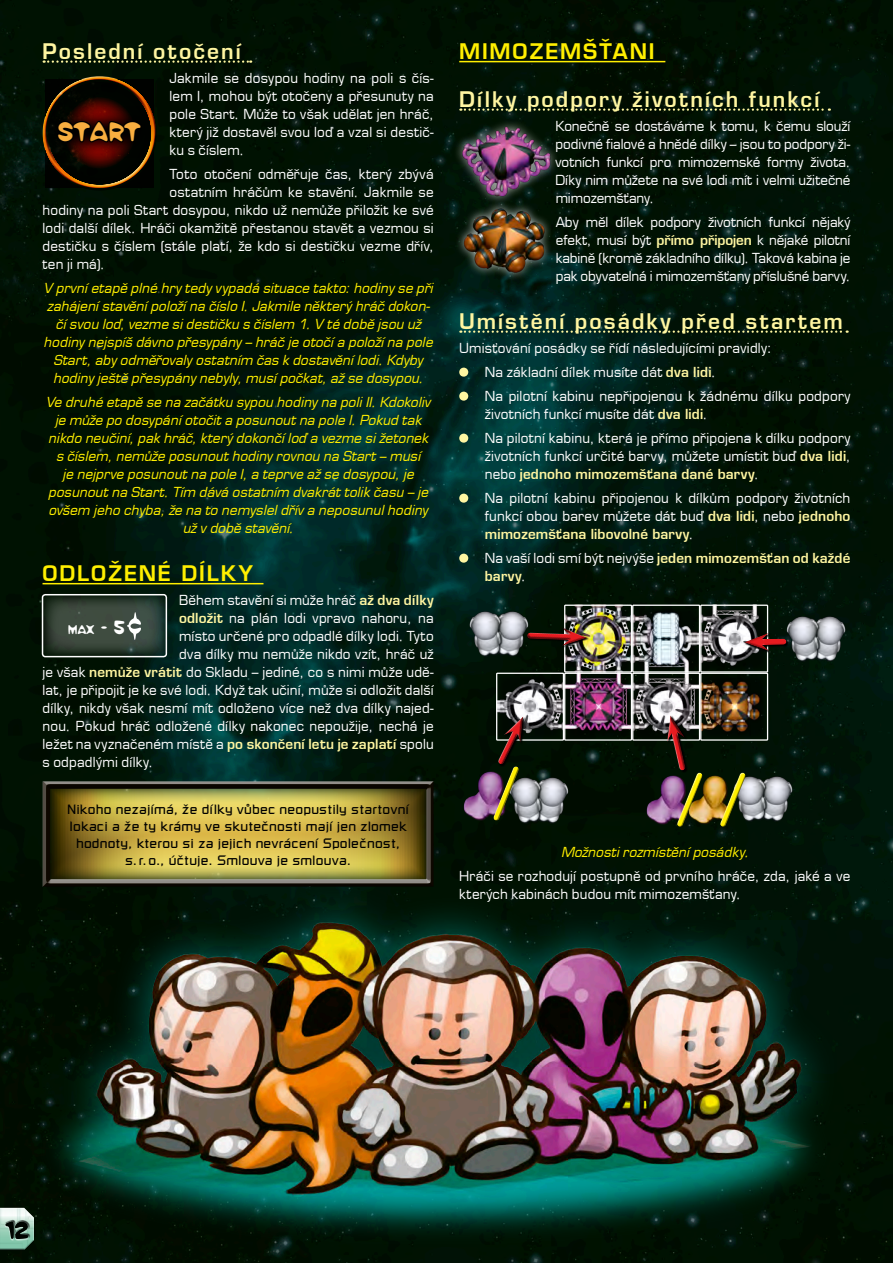
<style>
.page{position:relative;width:893px;height:1263px;background:#fff}
.page>*{position:absolute;margin:0;border:0;box-sizing:border-box;transform-origin:0 0}
.t1{font:500 28.8px "Amorpheus";color:#f8ae40}
.t2{font:21px "Euromode CE Bold 16 04 24";letter-spacing:.1em;color:#fff6a1}
.t3{font:21px "Euromode CE Bold 16 04 24";letter-spacing:.09em;color:#ffef00}
.t4{font:500 13.65px "Amorpheus";color:#fff}
.t5{font:13.5px/18px "Euromode CE Normal 16 04 24";letter-spacing:.01em;color:#fff}
.t6{font:13.5px/18px "Euromode CE Italic 16 04 24";letter-spacing:.01em;color:#ffef00;text-align:center}
.t7{font:500 13.5px/17.2px "Russell Square CE";letter-spacing:.015em;color:#000;text-align:center}
.t8{font:13.5px "Euromode CE Bold 16 04 24";letter-spacing:.01em;color:#fff6a1}
.s1{font-size:20.4px}
.s2{font-family:"Euromode CE Bold 16 04 24";color:#fff6a1}
.s3{font-family:"Euromode CE Normal 16 04 24";color:#fff}
</style>
<div class="page">
<img style="left:0;top:0;width:893px;height:1263px">
<hr style="left:43px;top:583px;width:220px;height:1px;background:#ffef00">
<div style="left:44px;top:79px;width:114px;height:113px;background:#000;opacity:.75"></div>
<svg style="left:42px;top:105px;width:115px;height:53px"></svg>
<svg style="left:44px;top:17px;width:207px;height:127px"></svg>
<svg style="left:43px;top:595px;width:123px;height:62px;fill:#3a483e"></svg>
<div style="left:42px;top:594px;width:125px;height:63px;border:2px solid #fff;border-radius:3px"></div>
<svg style="left:127px;top:612px;width:14px;height:28px"></svg>
<div style="left:42px;top:781px;width:392px;height:108px;background:#000;opacity:.75"></div>
<hr style="left:459px;top:61px;width:206px;height:1px;background:#ffef00">
<svg style="left:460px;top:108px;width:370px;height:3px"></svg>
<svg style="left:460px;top:330px;width:388px;height:3px"></svg>
<div style="left:454px;top:118px;width:105px;height:87px;background:#fff;opacity:.75"></div>
<img style="left:459px;top:119px;width:97px;height:162px">
<div style="left:455px;top:199px;width:98px;height:82px;background:#fff;opacity:.75"></div>
<svg style="left:459px;top:368px;width:9px;height:9px"></svg>
<svg style="left:459px;top:392px;width:9px;height:9px"></svg>
<svg style="left:459px;top:434px;width:9px;height:9px"></svg>
<svg style="left:459px;top:494px;width:9px;height:9px"></svg>
<svg style="left:459px;top:554px;width:9px;height:9px"></svg>
<img style="left:498px;top:675px;width:64px;height:64px">
<div style="left:496px;top:673px;width:68px;height:68px;border:1px solid #fff"></div>
<img style="left:566px;top:607px;width:64px;height:64px">
<div style="left:564px;top:605px;width:68px;height:68px;border:1px solid #fff"></div>
<img style="left:565px;top:673px;width:66px;height:67px">
<div style="left:564px;top:673px;width:68px;height:68px;border:1px solid #fff"></div>
<svg style="left:633px;top:673px;width:66px;height:67px"></svg>
<div style="left:632px;top:673px;width:68px;height:68px;border:1px solid #fff"></div>
<svg style="left:701px;top:605px;width:67px;height:67px"></svg>
<div style="left:700px;top:605px;width:68px;height:68px;border:1px solid #fff"></div>
<svg style="left:633px;top:605px;width:66px;height:67px"></svg>
<div style="left:632px;top:605px;width:68px;height:68px;border:1px solid #fff"></div>
<img style="left:701px;top:673px;width:67px;height:67px">
<div style="left:700px;top:673px;width:68px;height:68px;border:1px solid #fff"></div>
<img style="left:508px;top:606px;width:24px;height:53px">
<img style="left:466px;top:606px;width:42px;height:53px">
<img style="left:826px;top:611px;width:23px;height:53px">
<img style="left:783px;top:611px;width:43px;height:53px">
<img style="left:460px;top:765px;width:49px;height:64px">
<img style="left:548px;top:772px;width:24px;height:53px">
<img style="left:506px;top:772px;width:42px;height:53px">
<img style="left:642px;top:769px;width:43px;height:64px">
<img style="left:685px;top:769px;width:49px;height:64px">
<img style="left:772px;top:771px;width:24px;height:53px">
<img style="left:730px;top:771px;width:42px;height:53px">
<svg style="left:747px;top:772px;width:1px;height:56px"></svg>
<svg style="left:719px;top:772px;width:28px;height:1px"></svg>
<svg style="left:719px;top:773px;width:28px;height:55px"></svg>
<img style="left:485px;top:714px;width:53px;height:107px">
<img style="left:660px;top:712px;width:45px;height:116px">
<svg style="left:589px;top:628px;width:1px;height:20px"></svg>
<img style="left:525px;top:607px;width:64px;height:57px">
<svg style="left:788px;top:633px;width:1px;height:21px"></svg>
<svg style="left:743px;top:623px;width:45px;height:35px"></svg>
<img style="left:15px;top:884px;width:863px;height:379px">
<svg style="left:0;top:1207px;width:36px;height:45px"></svg>
<h2 class="t2" style="left:43px;top:38px;width:200px">Poslední otočení</h2>
<p class="t5" style="left:170px;top:69px;width:266px;text-align:justify">Jakmile se dosypou hodiny na poli s čís&shy;lem I, mohou být otočeny a přesunuty na pole Start. Může to však udělat jen hráč, který již dostavěl svou loď a vzal si destič&shy;ku s číslem.</p>
<p class="t5" style="left:170px;top:165px;width:266px">Toto otočení odměřuje čas, který zbývá</p>
<p class="t5" style="left:170px;top:183px;width:266px">ostatním hráčům ke stavění. Jakmile se</p>
<p class="t5" style="left:43px;top:201px;width:393px">hodiny na poli Start dosypou, nikdo už nemůže přiložit ke své</p>
<p class="t5" style="left:43px;top:219px;width:393px">lodi další dílek. Hráči okamžitě přestanou stavět a vezmou si</p>
<p class="t5" style="left:43px;top:237px;width:393px">destičku s číslem (stále platí, že kdo si destičku vezme dřív,</p>
<p class="t5" style="left:43px;top:255px;width:64px">ten ji má).</p>
<p class="t6" style="left:43px;top:279px;width:391px">V první etapě plné hry tedy vypadá situace takto: hodiny se při zahájení stavění položí na číslo I. Jakmile některý hráč dokon&shy;čí svou loď, vezme si destičku s číslem 1. V té době jsou už hodiny nejspíš dávno přesypány – hráč je otočí a položí na pole Start, aby odměřovaly ostatním čas k dostavění lodi. Kdyby hodiny ještě přesypány nebyly, musí počkat, až se dosypou.</p>
<p class="t6" style="left:46px;top:393px;width:386px">Ve druhé etapě se na začátku sypou hodiny na poli II. Kdokoliv je může po dosypání otočit a posunout na pole I. Pokud tak nikdo neučiní, pak hráč, který dokončí loď a vezme si žetonek s číslem, nemůže posunout hodiny rovnou na Start – musí<br>je nejprve posunout na pole I, a teprve až se dosypou, je posunout na Start. Tím dává ostatním dvakrát tolik času – je ovšem jeho chyba, že na to nemyslel dřív a neposunul hodiny už v době stavění.</p>
<h2 class="t3" style="left:43px;top:560px;width:212px">ODLOŽENÉ DÍLKY</h2>
<p class="t4" style="left:68px;top:621px;width:59px">MAX <span class="s1">– 5</span></p>
<h1 class="t1" style="left:58px;top:114px;width:85px">START</h1>
<p class="t5" style="left:179px;top:591px;width:256px">Během stavění si může hráč <span class="s2">až dva dílky</span></p>
<p class="t5" style="left:179px;top:609px;width:256px"><span class="s2">odložit</span> na plán lodi vpravo nahoru, na</p>
<p class="t5" style="left:179px;top:627px;width:256px">místo určené pro odpadlé dílky lodi. Tyto</p>
<p class="t5" style="left:179px;top:645px;width:256px">dva dílky mu nemůže nikdo vzít, hráč už</p>
<p class="t5" style="left:43px;top:663px;width:393px">je však <span class="s2">nemůže vrátit</span> do Skladu – jediné, co s nimi může udě-</p>
<p class="t5" style="left:43px;top:681px;width:393px">lat, je připojit je ke své lodi. Když tak učiní, může si odložit další</p>
<p class="t5" style="left:43px;top:699px;width:393px">dílky, nikdy však nesmí mít odloženo více než dva dílky najed-</p>
<p class="t5" style="left:43px;top:717px;width:393px">nou. Pokud hráč odložené dílky nakonec nepoužije, nechá je</p>
<p class="t5" style="left:43px;top:735px;width:393px">ležet na vyznačeném místě a <span class="s2">po skončení letu je zaplatí</span> spolu</p>
<p class="t5" style="left:43px;top:753px;width:112px">s odpadlými dílky.</p>
<p class="t7" style="left:67px;top:799px;width:343px">Nikoho nezajímá, že dílky vůbec neopustily startovní lokaci a že ty krámy ve skutečnosti mají jen zlomek hodnoty, kterou si za jejich nevrácení Společnost, s.r.o., účtuje. Smlouva je smlouva.</p>
<h2 class="t3" style="left:459px;top:38px;width:197px">MIMOZEMŠŤANI</h2>
<h2 class="t2" style="left:459px;top:86px;width:362px">Dílky podpory životních funkcí</h2>
<p class="t5" style="left:555px;top:117px;width:297px;text-align:justify">Konečně se dostáváme k tomu, k čemu slouží podivné fialové a hnědé dílky – jsou to podpory ži&shy;votních funkcí pro mimozemské formy života.<br>Díky nim můžete na své lodi mít i velmi užitečné mimozemšťany.</p>
<p class="t5" style="left:556px;top:213px;width:296px;text-align:justify">Aby měl dílek podpory životních funkcí nějaký efekt, musí být <span class="s2">přímo připojen</span> k nějaké pilotní kabině (kromě základního dílku). Taková kabina je pak obyvatelná i mimozemšťany příslušné barvy.</p>
<h2 class="t2" style="left:459px;top:308px;width:385px">Umístění posádky před startem</h2>
<p class="t5" style="left:485px;top:336px;width:367px;line-height:24px;text-indent:-26px">Umisťování posádky se řídí následujícími pravidly:<br>Na základní dílek musíte dát <span class="s2">dva lidi</span>.<br>Na pilotní kabinu nepřipojenou k žádnému dílku podpory</p>
<p class="t5" style="left:485px;top:402px;width:367px;line-height:24px">životních funkcí musíte dát <span class="s2">dva lidi</span>.<br>Na pilotní kabinu, která je přímo připojena k dílku podpory</p>
<p class="t5" style="left:485px;top:447px;width:367px">životních funkcí určité barvy, můžete umístit buď <span class="s2">dva lidi</span>,</p>
<p class="t8" style="left:485px;top:465px;width:276px"><span class="s3">nebo</span> jednoho mimozemšťana dané barvy<span class="s3">.</span></p>
<p class="t5" style="left:485px;top:489px;width:367px">Na pilotní kabinu připojenou k dílkům podpory životních funkcí obou barev můžete dát buď <span class="s2">dva lidi</span>, nebo <span class="s2">jednoho</span></p>
<p class="t8" style="left:485px;top:525px;width:210px">mimozemšťana libovolné barvy<span class="s3">.</span></p>
<p class="t5" style="left:485px;top:549px;width:367px">Na vaší lodi smí být nejvýše <span class="s2">jeden mimozemšťan od každé</span></p>
<p class="t8" style="left:485px;top:567px;width:43px">barvy<span class="s3">.</span></p>
<p class="t6" style="left:561px;top:843px;width:189px">Možnosti rozmístění posádky.</p>
<p class="t5" style="left:459px;top:867px;width:393px">Hráči se rozhodují postupně od prvního hráče, zda, jaké a ve kterých kabinách budou mít mimozemšťany.</p>
</div>
